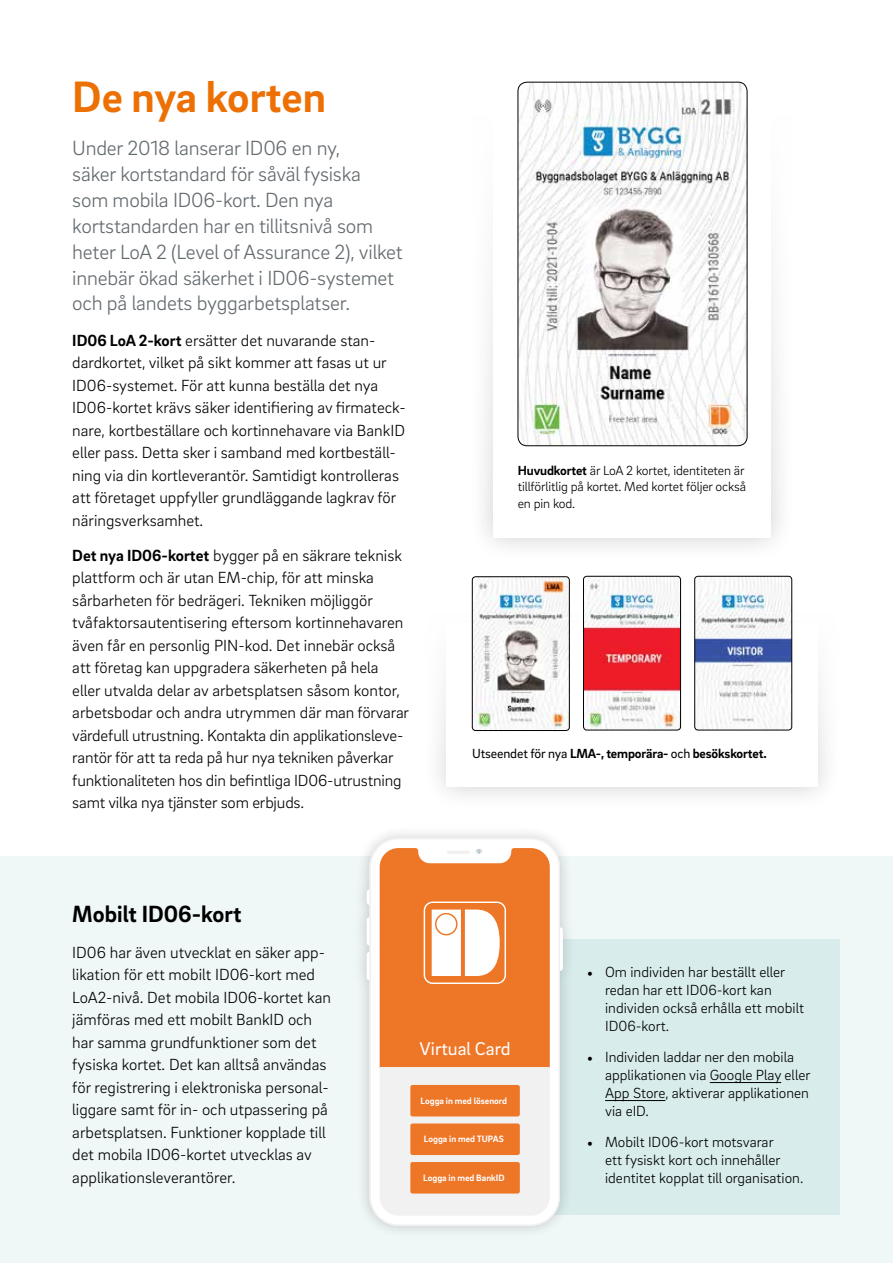
<style>
.page{position:relative;width:893px;height:1263px;background:#fff}
.page>*{position:absolute;margin:0;border:0;box-sizing:border-box;transform-origin:0 0}
.t1{font:700 45px "Brix Sans";color:#ed7004}
.t2{font:700 24px "Brix Sans";color:#000}
.t3{font:300 21px/25.8px "Brix Sans";letter-spacing:-.01em;color:#636a6e}
.t4{font:18.9px "Brix Sans";color:#fff}
.t5{font:300 16.5px/22.5px "Brix Sans";color:#000}
.t6{font:300 15px/18px "Brix Sans";color:#000}
.t7{font:300 13.5px/16.5px "Brix Sans";letter-spacing:-.01em;color:#000;text-align:justify}
.t8{font:700 13.5px "Brix Sans";letter-spacing:-.01em;color:#000}
.t9{font:700 9.45px "Brix Sans";color:#fff}
.s1{font-weight:700}
.s2{font-weight:400}
.s3{font-family:"Minion Pro";font-weight:400}
</style>
<div class="page">
<hr style="left:892px;top:0;width:1px;height:1263px;background:#f0f7f7">
<div style="left:0;top:856px;width:893px;height:407px;background:#f0f7f7"></div>
<div style="left:535px;top:939px;width:305px;height:276px;background:#d8eceb"></div>
<div style="left:469px;top:75px;width:327px;height:488px;background:#000;opacity:.2"></div>
<div style="left:493px;top:99px;width:278px;height:439px;background:#fff"></div>
<div style="left:422px;top:598px;width:421px;height:213px;background:#000;opacity:.2"></div>
<div style="left:452px;top:58px;width:366px;height:466px;background:#fff"></div>
<div style="left:419px;top:588px;width:426px;height:198px;background:#fff"></div>
<img style="left:518px;top:82px;width:229px;height:364px">
<div style="left:518px;top:82px;width:229px;height:364px;border:1px solid #000;border-radius:9px"></div>
<img style="left:583px;top:576px;width:98px;height:154px">
<div style="left:583px;top:576px;width:98px;height:154px;border:1px solid #000;border-radius:3px"></div>
<img style="left:472px;top:577px;width:97px;height:153px">
<div style="left:472px;top:577px;width:97px;height:154px;border:1px solid #000;border-radius:3px"></div>
<img style="left:695px;top:576px;width:97px;height:154px">
<div style="left:695px;top:576px;width:97px;height:154px;border:1px solid #000;border-radius:3px"></div>
<hr style="left:710px;top:1082px;width:71px;height:1px;background:#000">
<hr style="left:605px;top:1100px;width:60px;height:1px;background:#000">
<div style="left:353px;top:824px;width:224px;height:415px;background:#000;opacity:.2"></div>
<svg style="left:369px;top:838px;width:191px;height:388px"></svg>
<svg style="left:367px;top:848px;width:196px;height:368px"></svg>
<div style="left:410px;top:1085px;width:110px;height:31px;background:#ee7627;border-radius:2px"></div>
<div style="left:410px;top:1123px;width:110px;height:32px;background:#ee7627;border-radius:2px"></div>
<div style="left:410px;top:1162px;width:110px;height:31px;background:#ee7627;border-radius:2px"></div>
<h1 class="t1" style="left:72px;top:67px;width:255px">De nya korten</h1>
<p class="t3" style="left:72px;top:135px;width:332px">Under 2018 lanserar ID06 en ny,<br>säker kortstandard för såväl fysiska<br>som mobila ID06-kort. Den nya kortstandarden har en tillitsnivå som heter LoA 2 (Level of Assurance 2), vilket innebär ökad säkerhet i ID06-systemet och på landets byggarbetsplatser.</p>
<p class="t5" style="left:72px;top:328px;width:335px"><span class="s1">ID06 LoA 2-kort</span> ersätter det nuvarande stan&shy;dardkortet, vilket på sikt kommer att fasas ut ur ID06-systemet. För att kunna beställa det nya ID06-kortet krävs säker identifiering av firmateck&shy;nare, kortbeställare och kortinnehavare via BankID eller pass. Detta sker i samband med kortbeställ&shy;ning via din kortleverantör. Samtidigt kontrolleras att företaget uppfyller grundläggande lagkrav för näringsverksamhet.</p>
<p class="t5" style="left:72px;top:543px;width:338px"><span class="s1">Det nya ID06-kortet</span> bygger på en säkrare teknisk plattform och är utan EM-chip, för att minska sårbarheten för bedrägeri. Tekniken möjliggör tvåfaktorsautentisering eftersom kortinnehavaren även får en personlig PIN-kod. Det innebär också att företag kan uppgradera säkerheten på hela eller utvalda delar av arbetsplatsen såsom kontor, arbetsbodar och andra utrymmen där man förvarar värdefull utrustning. Kontakta din applikationsleve&shy;rantör för att ta reda på hur nya tekniken påverkar funktionaliteten hos din befintliga ID06-utrustning samt vilka nya tjänster som erbjuds.</p>
<p class="t7" style="left:518px;top:462px;width:230px"><span class="s1">Huvudkortet</span> är LoA 2 kortet, identiteten är tillförlitlig på kortet. Med kortet följer också en pin kod.</p>
<p class="t8" style="left:472px;top:745px;width:296px"><span class="s2">Utseendet för nya</span> LMA-, temporära- <span class="s2">och</span> besökskortet.</p>
<h2 class="t2" style="left:72px;top:898px;width:171px">Mobilt ID06-kort</h2>
<p class="t5" style="left:72px;top:940px;width:260px">ID06 har även utvecklat en säker app&shy;likation för ett mobilt ID06-kort med LoA2-nivå. Det mobila ID06-kortet kan jämföras med ett mobilt BankID och har samma grundfunktioner som det fysiska kortet. Det kan alltså användas för registrering i elektroniska personal&shy;liggare samt för in- och utpassering på arbetsplatsen. Funktioner kopplade till det mobila ID06-kortet utvecklas av applikationsleverantörer.</p>
<p class="t4" style="left:420px;top:1036px;width:93px">Virtual Card</p>
<p class="t9" style="left:421px;top:1094px;width:88px">Logga in med lösenord</p>
<p class="t9" style="left:424px;top:1133px;width:82px">Logga in med TUPAS</p>
<p class="t9" style="left:423px;top:1171px;width:83px">Logga in med BankID</p>
<p class="t6" style="left:605px;top:962px;width:200px;text-indent:-18px"><span class="s3">•</span> Om individen har beställt eller redan har ett ID06-kort kan individen också erhålla ett mobilt<br>ID06-kort.</p>
<p class="t6" style="left:605px;top:1047px;width:207px;text-indent:-18px"><span class="s3">•</span> Individen laddar ner den mobila applikationen via Google Play eller<br>App Store, aktiverar applikationen via eID.</p>
<p class="t6" style="left:605px;top:1132px;width:200px;text-indent:-18px"><span class="s3">•</span> Mobilt ID06-kort motsvarar<br>ett fysiskt kort och innehåller identitet kopplat till organisation.</p>
</div>
